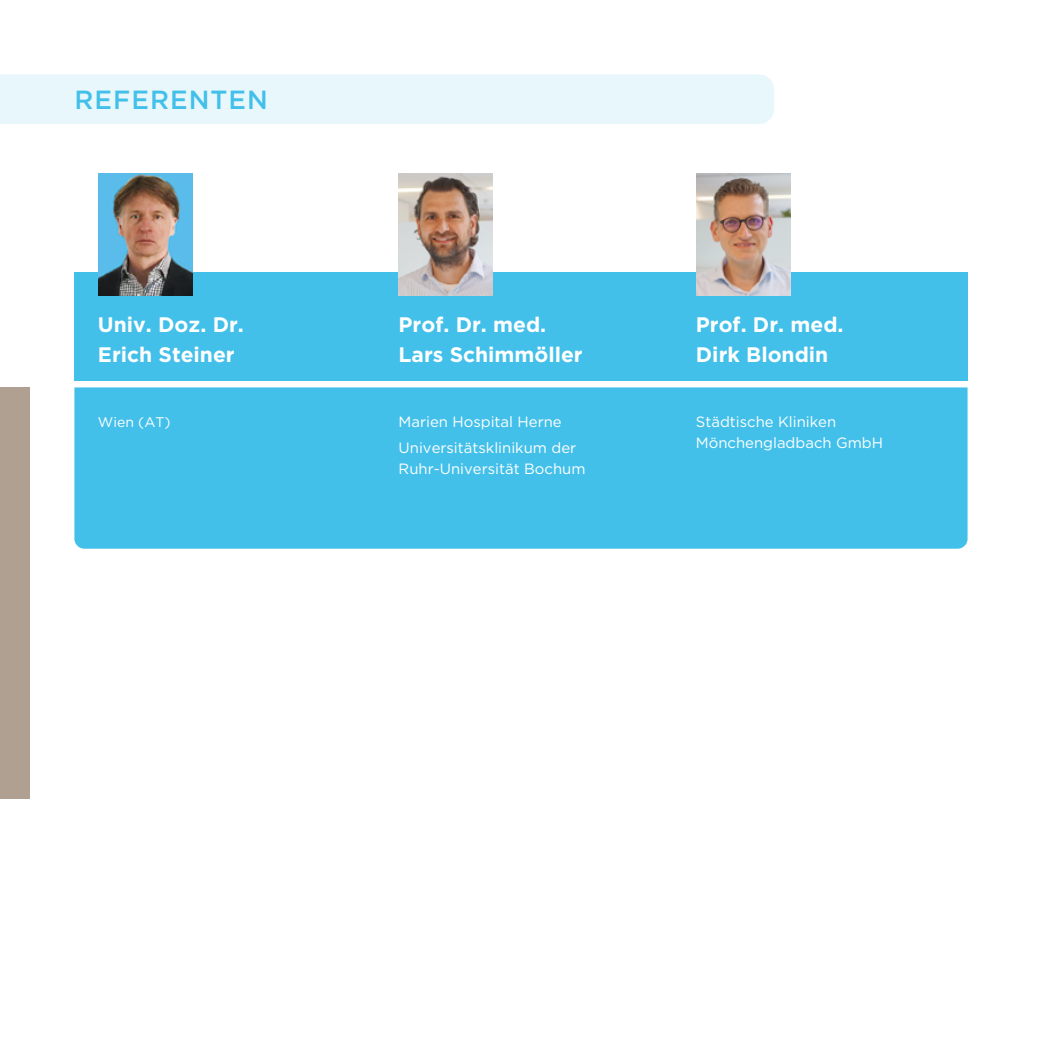
<style>
.page{position:relative;width:1042px;height:1042px;background:#fff}
.page>*{position:absolute;margin:0;border:0;box-sizing:border-box;transform-origin:0 0}
.t1{font:500 26.25px "Gotham";letter-spacing:.04em;color:#43c0ea}
.t2{font:700 21px/29.4px "Gotham";color:#fff}
.t3{font:14.88px/21px "Gotham";color:#fff}
.t4{font:14px "Gotham";color:#fff}
</style>
<div class="page">
<div style="left:0;top:387px;width:30px;height:412px;background:#afa091"></div>
<div style="left:0;top:74px;width:774px;height:50px;background:#e8f7fc"></div>
<div style="left:74px;top:272px;width:893px;height:109px;background:#43c0ea"></div>
<div style="left:74px;top:387px;width:893px;height:162px;background:#43c0ea"></div>
<img style="left:98px;top:173px;width:94px;height:122px">
<img style="left:399px;top:173px;width:94px;height:122px">
<img style="left:696px;top:173px;width:95px;height:122px">
<h1 class="t1" style="left:74px;top:83px;width:195px">REFERENTEN</h1>
<h2 class="t2" style="left:98px;top:310px;width:147px">Univ. Doz. Dr.<br>Erich Steiner</h2>
<p class="t4" style="left:98px;top:413px;width:74px">Wien (AT)</p>
<h2 class="t2" style="left:399px;top:310px;width:186px">Prof. Dr. med.<br>Lars Schimmöller</h2>
<p class="t3" style="left:399px;top:409px;width:179px;line-height:25.9px">Marien Hospital Herne<br>Universitätsklinikum der</p>
<p class="t3" style="left:399px;top:458px;width:188px">Ruhr-Universität Bochum</p>
<h2 class="t2" style="left:696px;top:310px;width:149px">Prof. Dr. med.<br>Dirk Blondin</h2>
<p class="t3" style="left:696px;top:411px;width:189px">Städtische Kliniken<br>Mönchengladbach GmbH</p>
</div>
